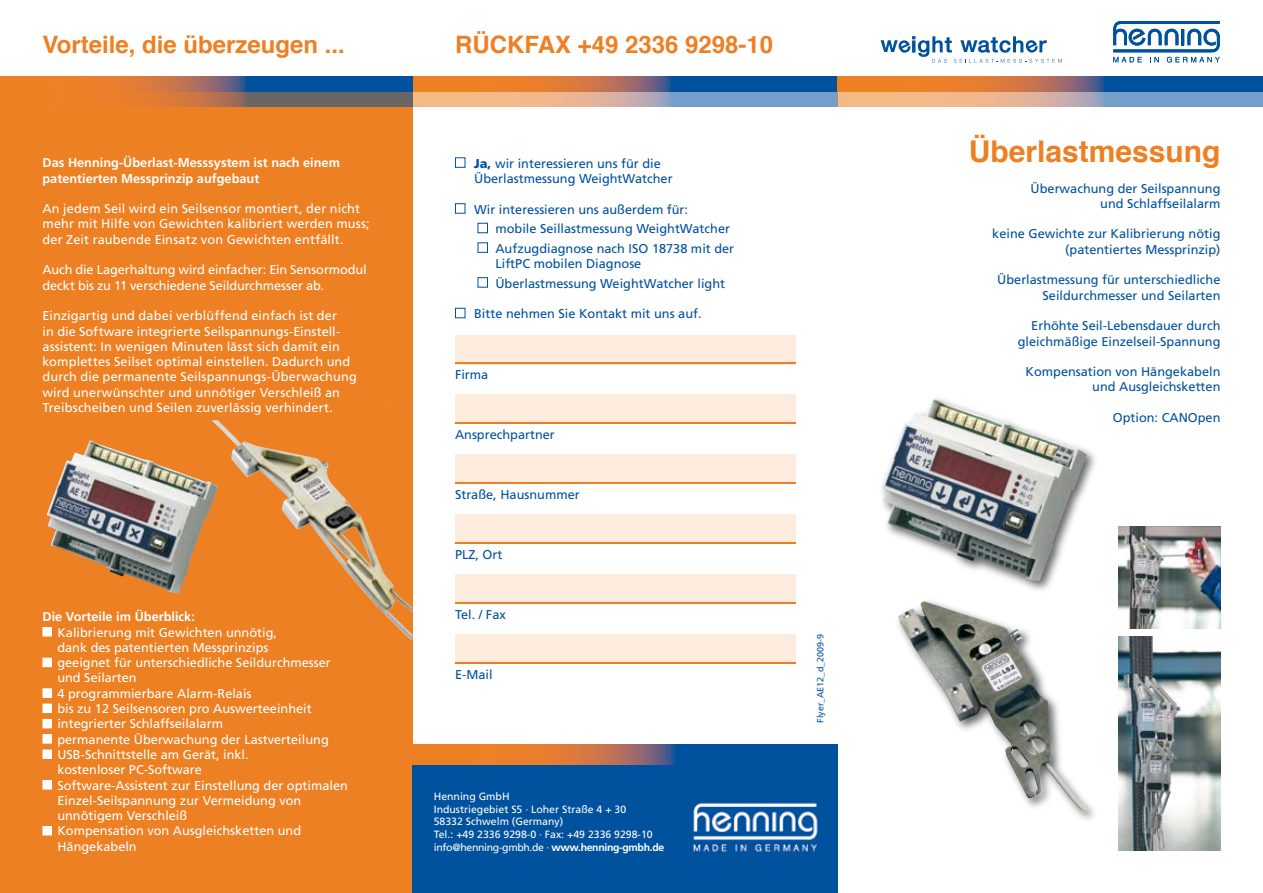
<style>
.page{position:relative;width:1263px;height:893px;background:#fff}
.page>*{position:absolute;margin:0;border:0;box-sizing:border-box;transform-origin:0 0}
.t1{font:700 30px "Helvetica";color:#ee8024}
.t2{font:700 24px "Helvetica";color:#ee8024}
.t3{font:12.75px/15.3px "Frutiger";color:#fff}
.t4{font:12.75px/15.3px "Frutiger";color:#00519e;text-align:right}
.t5{font:700 12.75px/15.3px "Frutiger";color:#fff}
.t6{font:10.5px/12.6px "Frutiger";color:#fff}
.t7{font:9px "Frutiger";color:#00519e}
.s1{font-weight:900}
.s2{font-weight:700}
</style>
<div class="page">
<div style="left:0;top:77px;width:412px;height:816px;background:#ee8024"></div>
<img style="left:211px;top:405px;width:202px;height:248px">
<img style="left:47px;top:440px;width:171px;height:165px">
<img style="left:1118px;top:526px;width:102px;height:102px">
<img style="left:1118px;top:636px;width:102px;height:214px">
<div style="left:43px;top:628px;width:8px;height:8px;background:#fff"></div>
<div style="left:43px;top:627px;width:9px;height:9px;border:1px solid #fff"></div>
<div style="left:43px;top:658px;width:8px;height:9px;background:#fff"></div>
<div style="left:43px;top:658px;width:9px;height:9px;border:1px solid #fff"></div>
<div style="left:43px;top:689px;width:8px;height:8px;background:#fff"></div>
<div style="left:43px;top:688px;width:9px;height:10px;border:1px solid #fff"></div>
<div style="left:43px;top:704px;width:8px;height:8px;background:#fff"></div>
<div style="left:43px;top:704px;width:9px;height:9px;border:1px solid #fff"></div>
<div style="left:43px;top:719px;width:8px;height:9px;background:#fff"></div>
<div style="left:43px;top:719px;width:9px;height:9px;border:1px solid #fff"></div>
<div style="left:43px;top:735px;width:8px;height:8px;background:#fff"></div>
<div style="left:43px;top:734px;width:9px;height:10px;border:1px solid #fff"></div>
<div style="left:43px;top:750px;width:8px;height:8px;background:#fff"></div>
<div style="left:43px;top:749px;width:9px;height:10px;border:1px solid #fff"></div>
<div style="left:43px;top:781px;width:8px;height:8px;background:#fff"></div>
<div style="left:43px;top:780px;width:9px;height:9px;border:1px solid #fff"></div>
<div style="left:43px;top:826px;width:8px;height:9px;background:#fff"></div>
<div style="left:43px;top:826px;width:9px;height:9px;border:1px solid #fff"></div>
<div style="left:455px;top:335px;width:340px;height:29px;background:#feedde"></div>
<div style="left:455px;top:394px;width:340px;height:30px;background:#feedde"></div>
<div style="left:455px;top:574px;width:340px;height:30px;background:#feedde"></div>
<div style="left:455px;top:634px;width:340px;height:30px;background:#feedde"></div>
<div style="left:455px;top:454px;width:340px;height:30px;background:#feedde"></div>
<div style="left:455px;top:514px;width:340px;height:30px;background:#feedde"></div>
<div style="left:455px;top:157px;width:10px;height:11px;border:1px solid #00519e"></div>
<div style="left:455px;top:203px;width:10px;height:11px;border:1px solid #00519e"></div>
<div style="left:477px;top:223px;width:11px;height:10px;border:1px solid #00519e"></div>
<div style="left:477px;top:242px;width:11px;height:11px;border:1px solid #00519e"></div>
<div style="left:477px;top:277px;width:11px;height:11px;border:1px solid #00519e"></div>
<div style="left:455px;top:308px;width:10px;height:10px;border:1px solid #00519e"></div>
<hr style="left:455px;top:363px;width:340px;height:1px;background:#ee8024">
<hr style="left:455px;top:423px;width:340px;height:1px;background:#ee8024">
<hr style="left:455px;top:483px;width:340px;height:1px;background:#ee8024">
<hr style="left:455px;top:543px;width:340px;height:1px;background:#ee8024">
<hr style="left:455px;top:603px;width:340px;height:1px;background:#ee8024">
<hr style="left:455px;top:663px;width:340px;height:1px;background:#ee8024">
<svg style="left:1113px;top:21px;width:107px;height:41px"></svg>
<svg style="left:880px;top:36px;width:181px;height:27px"></svg>
<svg style="left:412px;top:91px;width:426px;height:15px"></svg>
<svg style="left:412px;top:77px;width:426px;height:14px"></svg>
<svg style="left:838px;top:91px;width:425px;height:15px"></svg>
<svg style="left:838px;top:77px;width:425px;height:14px"></svg>
<svg style="left:114px;top:77px;width:298px;height:29px"></svg>
<svg style="left:412px;top:744px;width:426px;height:21px"></svg>
<div style="left:412px;top:765px;width:426px;height:128px;background:#00519e"></div>
<img style="left:693px;top:802px;width:125px;height:50px">
<img style="left:882px;top:399px;width:204px;height:188px">
<div style="left:893px;top:596px;width:207px;height:228px;background:#000;opacity:.6"></div>
<img style="left:916px;top:587px;width:217px;height:223px">
<h2 class="t2" style="left:43px;top:22px;width:304px">Vorteile, die überzeugen ...</h2>
<h2 class="t2" style="left:455px;top:22px;width:320px">RÜCKFAX +49 2336 9298-10</h2>
<p class="t5" style="left:43px;top:155px;width:299px">Das Henning-Überlast-Messsystem ist nach einem patentierten- Messprinzip aufgebaut</p>
<p class="t3" style="left:43px;top:201px;width:329px">An jedem Seil wird ein Seilsensor montiert, der nicht mehr mit Hilfe von Gewichten kalibriert werden muss; der Zeit raubende Einsatz von Gewichten entfällt.</p>
<p class="t3" style="left:43px;top:262px;width:326px">Auch die Lagerhaltung wird einfacher: Ein Sensor-modul deckt bis zu 11 verschiedene Seildurchmesser ab.</p>
<p class="t3" style="left:43px;top:308px;width:316px">Einzigartig und dabei verblüffend einfach ist der<br>in die Software integrierte Seilspannungs-Einstell&shy;assistent: In wenigen Minuten lässt sich damit ein komplettes Seilset optimal einstellen. Dadurch und durch die permanente Seilspannungs-Überwachung wird unerwünschter und unnötiger Verschleiß an Treibscheiben und Seilen zuverlässig verhindert.</p>
<p class="t5" style="left:43px;top:609px;width:154px">Die Vorteile im Überblick:</p>
<p class="t3" style="left:57px;top:624px;width:292px">Kalibrierung mit Gewichten unnötig,<br>dank des patentierten Messprinzips<br>geeignet für unterschiedliche Seildurchmesser und Seilarten<br>4 programmierbare Alarm-Relais<br>bis zu 12 Seilsensoren pro Auswerteeinheit integrierter Schlaffseilalarm<br>permanente Überwachung der Lastverteilung USB-Schnittstelle am Gerät, inkl.<br>kostenloser PC-Software<br>Software-Assistent zur Einstellung der optimalen Einzel-Seilspannung zur Vermeidung von unnötigem Verschleiß<br>Kompensation von Ausgleichsketten und Hängekabeln</p>
<p class="t4" style="left:474px;top:156px;width:200px;text-align:left"><span class="s1">Ja,</span> wir interessieren uns für die<br>Überlastmessung WeightWatcher</p>
<p class="t4" style="left:495px;top:199px;width:240px;line-height:19.5px;text-align:left;text-indent:-21px">Wir interessieren uns außerdem für:<br>mobile Seillastmessung WeightWatcher<br>Aufzugdiagnose nach ISO 18738 mit der</p>
<p class="t4" style="left:495px;top:254px;width:231px;line-height:19.5px;text-align:left">LiftPC mobilen Diagnose<br>Überlastmessung WeightWatcher light</p>
<p class="t4" style="left:474px;top:306px;width:229px">Bitte nehmen Sie Kontakt mit uns auf.</p>
<p class="t4" style="left:455px;top:367px;width:35px">Firma</p>
<p class="t4" style="left:455px;top:427px;width:101px">Ansprechpartner</p>
<p class="t4" style="left:455px;top:487px;width:126px">Straße, Hausnummer</p>
<p class="t4" style="left:455px;top:547px;width:49px">PLZ, Ort</p>
<p class="t4" style="left:455px;top:607px;width:52px">Tel. / Fax</p>
<p class="t4" style="left:455px;top:667px;width:39px">E-Mail</p>
<p class="t6" style="left:434px;top:790px;width:232px">Henning GmbH<br>Industriegebiet S5 · Loher Straße 4 + 30<br>58332 Schwelm (Germany)<br>Tel.: +49 2336 9298-0 · Fax: +49 2336 9298-10 info@henning-gmbh.de · <span class="s2">www.henning-gmbh.de</span></p>
<p class="t7" style="left:815px;top:723px;width:90px;rotate:-90deg">Flyer_AE12_d_2009-9</p>
<h1 class="t1" style="left:969px;top:124px;width:253px">Überlastmessung</h1>
<p class="t4" style="left:1030px;top:180px;width:191px">Überwachung der Seilspannung und Schlaffseilalarm</p>
<p class="t4" style="left:992px;top:226px;width:230px">keine Gewichte zur Kalibrierung nötig (patentiertes Messprinzip)</p>
<p class="t4" style="left:997px;top:272px;width:225px">Überlastmessung für unterschiedliche<br>Seildurchmesser und Seilarten</p>
<p class="t4" style="left:1018px;top:318px;width:204px">Erhöhte Seil-Lebensdauer durch gleichmäßige Einzelseil-Spannung</p>
<p class="t4" style="left:1025px;top:364px;width:196px">Kompensation von Hängekabeln und Ausgleichsketten</p>
<p class="t4" style="left:1113px;top:410px;width:109px">Option: CANOpen</p>
</div>
